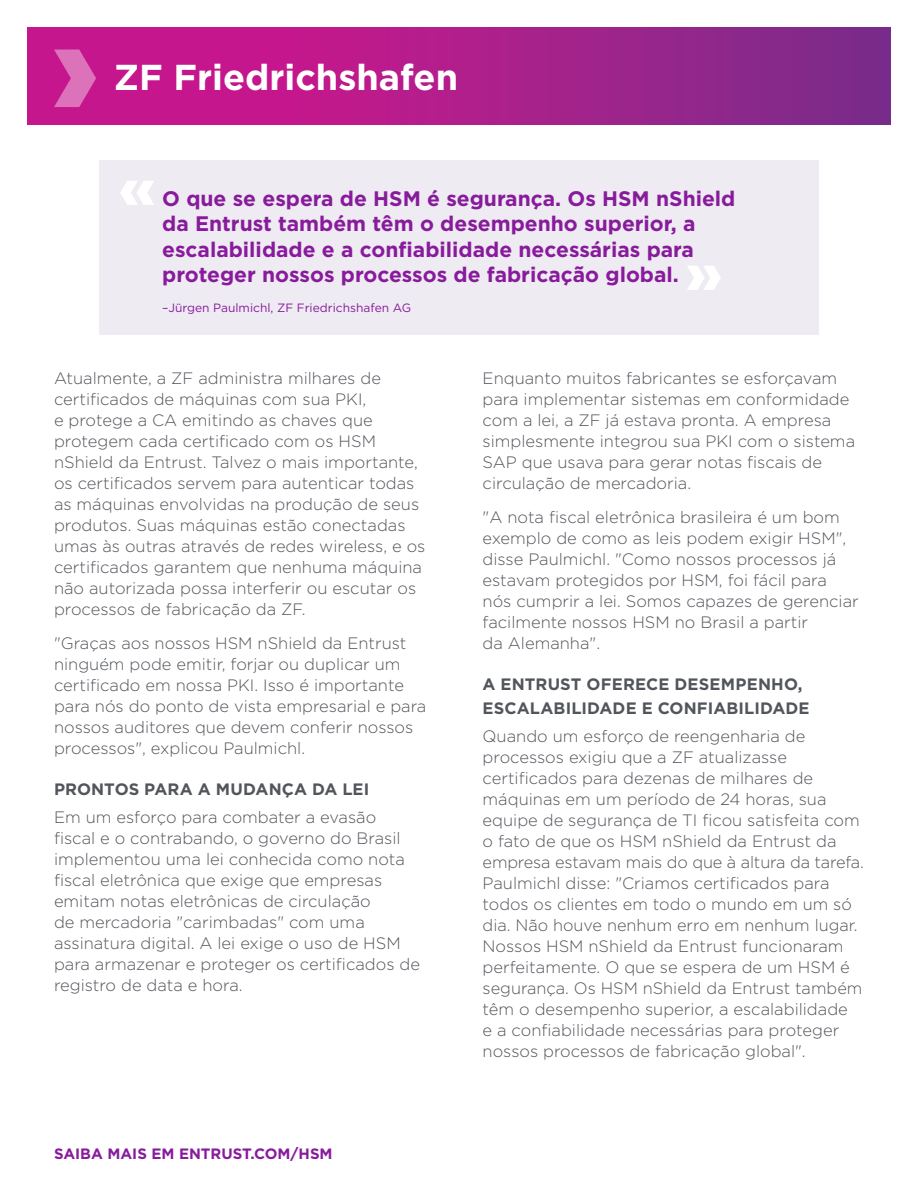
<style>
.page{position:relative;width:918px;height:1188px;background:#fff}
.page>*{position:absolute;margin:0;border:0;box-sizing:border-box;transform-origin:0 0}
.Company_Name{font:700 36px "Gotham";color:#fff}
.t1{font:700 21px/25.5px "Gotham";color:#881b9c}
.Body_copy{font:300 16.5px/21px "Gotham";color:#52555b}
.header_1{font:700 16.5px/24px "Gotham";letter-spacing:.01em;color:#52555b}
.CTA_URL_front{font:700 15px "Gotham";color:#881b9c}
.Quote_description{font:12px "Gotham";color:#881b9c}
</style>
<div class="page">
<svg style="left:27px;top:27px;width:864px;height:98px"></svg>
<svg style="left:54px;top:50px;width:42px;height:57px"></svg>
<div style="left:99px;top:160px;width:720px;height:175px;background:#eeebf2"></div>
<svg style="left:687px;top:266px;width:34px;height:24px"></svg>
<svg style="left:120px;top:181px;width:34px;height:24px"></svg>
<p class="Company_Name" style="left:114px;top:54px;width:346px">ZF Friedrichshafen</p>
<p class="t1" style="left:162px;top:185px;width:575px">O que se espera de HSM é segurança. Os HSM nShield da Entrust também têm o desempenho superior, a escalabilidade e a confiabilidade necessárias para proteger nossos processos de fabricação global.</p>
<p class="Quote_description" style="left:162px;top:300px;width:251px">–Jürgen Paulmichl, ZF Friedrichshafen AG</p>
<p class="Body_copy" style="left:54px;top:367px;width:373px">Atualmente, a ZF administra milhares de certificados de máquinas com sua PKI,<br>e protege a CA emitindo as chaves que protegem cada certificado com os HSM nShield da Entrust. Talvez o mais importante, os certificados servem para autenticar todas as máquinas envolvidas na produção de seus produtos. Suas máquinas estão conectadas umas às outras através de redes wireless, e os certificados garantem que nenhuma máquina não autorizada possa interferir ou escutar os processos de fabricação da ZF.</p>
<p class="Body_copy" style="left:54px;top:632px;width:374px">"Graças aos nossos HSM nShield da Entrust ninguém pode emitir, forjar ou duplicar um certificado em nossa PKI. Isso é importante para nós do ponto de vista empresarial e para nossos auditores que devem conferir nossos processos", explicou Paulmichl.</p>
<p class="header_1" style="left:54px;top:777px;width:317px">PRONTOS PARA A MUDANÇA DA LEI</p>
<p class="Body_copy" style="left:54px;top:806px;width:368px">Em um esforço para combater a evasão fiscal e o contrabando, o governo do Brasil implementou uma lei conhecida como nota fiscal eletrônica que exige que empresas emitam notas eletrônicas de circulação<br>de mercadoria "carimbadas" com uma assinatura digital. A lei exige o uso de HSM para armazenar e proteger os certificados de registro de data e hora.</p>
<p class="CTA_URL_front" style="left:54px;top:1144px;width:280px">SAIBA MAIS EM ENTRUST.COM/HSM</p>
<p class="Body_copy" style="left:483px;top:367px;width:374px">Enquanto muitos fabricantes se esforçavam para implementar sistemas em conformidade com a lei, a ZF já estava pronta. A empresa simplesmente integrou sua PKI com o sistema SAP que usava para gerar notas fiscais de circulação de mercadoria.</p>
<p class="Body_copy" style="left:483px;top:506px;width:378px">"A nota fiscal eletrônica brasileira é um bom exemplo de como as leis podem exigir HSM", disse Paulmichl. "Como nossos processos já estavam protegidos por HSM, foi fácil para nós cumprir a lei. Somos capazes de gerenciar facilmente nossos HSM no Brasil a partir<br>da Alemanha".</p>
<p class="header_1" style="left:483px;top:672px;width:329px">A ENTRUST OFERECE DESEMPENHO,<br>ESCALABILIDADE E CONFIABILIDADE</p>
<p class="Body_copy" style="left:483px;top:725px;width:383px">Quando um esforço de reengenharia de processos exigiu que a ZF atualizasse certificados para dezenas de milhares de máquinas em um período de 24 horas, sua equipe de segurança de TI ficou satisfeita com o fato de que os HSM nShield da Entrust da empresa estavam mais do que à altura da tarefa.<br>Paulmichl disse: "Criamos certificados para todos os clientes em todo o mundo em um só dia. Não houve nenhum erro em nenhum lugar.<br>Nossos HSM nShield da Entrust funcionaram perfeitamente. O que se espera de um HSM é segurança. Os HSM nShield da Entrust também têm o desempenho superior, a escalabilidade<br>e a confiabilidade necessárias para proteger nossos processos de fabricação global".</p>
</div>
